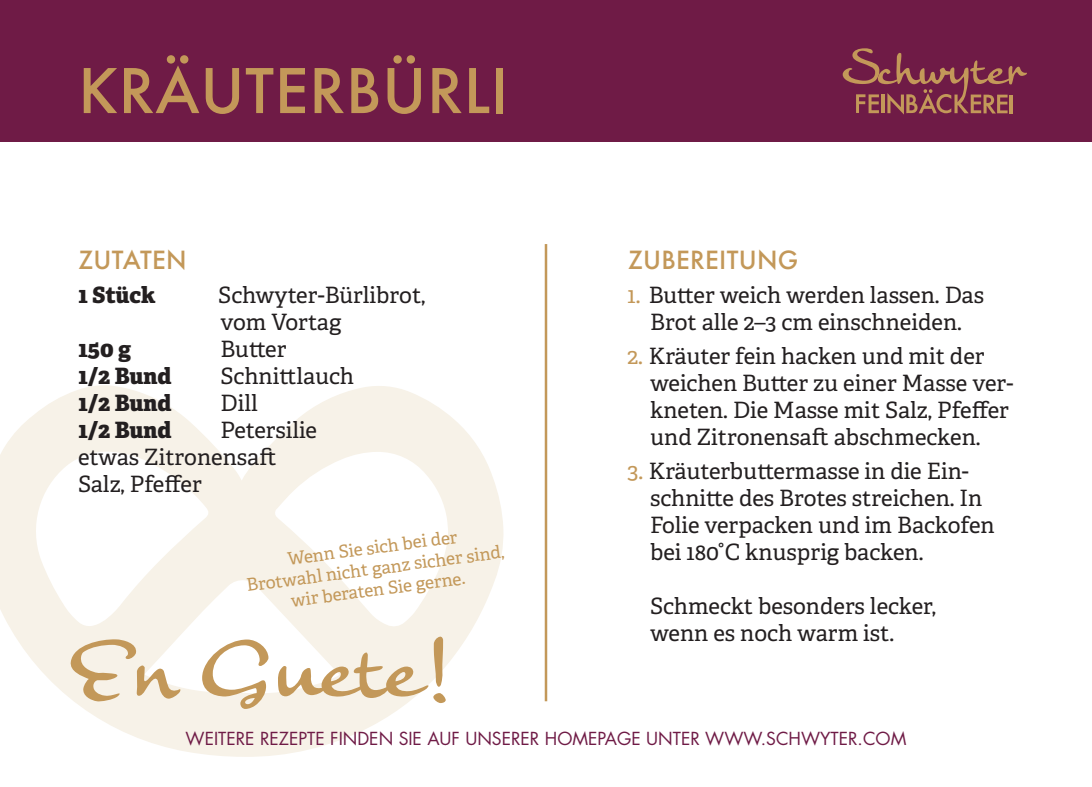
<style>
.page{position:relative;width:1092px;height:787px;background:#fff}
.page>*{position:absolute;margin:0;border:0;box-sizing:border-box;transform-origin:0 0}
.t1{font:79.25px "Banana";color:#c39859}
.t2{font:500 67.5px "Futura PT";letter-spacing:.01em;color:#c39859}
.t3{font:500 27.5px "Futura PT";letter-spacing:.01em;color:#c39859}
.t4{font:22.5px/27px "Adelle";color:#231f20}
.t5{font:800 22.5px "Adelle";color:#231f20}
.t6{font:17.5px/21px "Adelle";color:#c39859;text-align:center}
.t7{font:17.5px "Futura Std";color:#6f1b46}
.s1{color:#c39859}
</style>
<div class="page">
<div style="left:0;top:0;width:1091px;height:142px;background:#6f1b46"></div>
<svg style="left:842px;top:48px;width:185px;height:67px"></svg>
<hr style="left:544px;top:244px;width:3px;height:457px;background:#c39859">
<svg style="left:0;top:385px;width:504px;height:372px;fill:#f7f2e8"></svg>
<h2 class="t2" style="left:78px;top:50px;width:432px">KRÄUTERBÜRLI</h2>
<p class="t3" style="left:78px;top:243px;width:110px">ZUTATEN</p>
<p class="t5" style="left:78px;top:280px;width:79px">1 Stück</p>
<p class="t4" style="left:218px;top:281px;width:209px">Schwyter-Bürlibrot, vom Vortag</p>
<p class="t5" style="left:78px;top:334px;width:55px">150 g</p>
<p class="t4" style="left:220px;top:335px;width:67px">Butter</p>
<p class="t5" style="left:78px;top:361px;width:95px">1/2 Bund</p>
<p class="t4" style="left:220px;top:362px;width:135px">Schnittlauch</p>
<p class="t5" style="left:78px;top:388px;width:95px">1/2 Bund</p>
<p class="t4" style="left:220px;top:389px;width:39px">Dill</p>
<p class="t5" style="left:78px;top:415px;width:95px">1/2 Bund</p>
<p class="t4" style="left:78px;top:416px;width:241px;text-indent:142px">Petersilie etwas Zitronensaft<br>Salz, Pfeffer</p>
<p class="t6" style="left:242px;top:555px;width:261px;rotate:-8deg">Wenn Sie sich bei der<br>Brotwahl nicht ganz sicher sind, wir beraten Sie gerne.</p>
<h1 class="t1" style="left:68px;top:618px;width:392px">En Guete!</h1>
<p class="t3" style="left:627px;top:243px;width:172px">ZUBEREITUNG</p>
<p class="t4" style="left:627px;top:281px;width:358px;text-align:center"><span class="s1">1.</span> Butter weich werden lassen. Das<br>Brot alle 2–3 cm einschneiden.</p>
<p class="t4" style="left:650px;top:343px;width:365px;text-indent:-22px"><span class="s1">2.</span> Kräuter fein hacken und mit der weichen Butter zu einer Masse ver&shy;kneten. Die Masse mit Salz, Pfeffer und Zitronensaft abschmecken.</p>
<p class="t4" style="left:650px;top:458px;width:346px;text-indent:-22px"><span class="s1">3.</span> Kräuterbuttermasse in die Ein&shy;schnitte des Brotes streichen. In<br>Folie verpacken und im Backofen bei 180°C knusprig backen.</p>
<p class="t4" style="left:650px;top:593px;width:287px">Schmeckt besonders lecker, wenn es noch warm ist.</p>
<p class="t7" style="left:185px;top:727px;width:722px">WEITERE REZEPTE FINDEN SIE AUF UNSERER HOMEPAGE UNTER WWW.SCHWYTER.COM</p>
</div>
